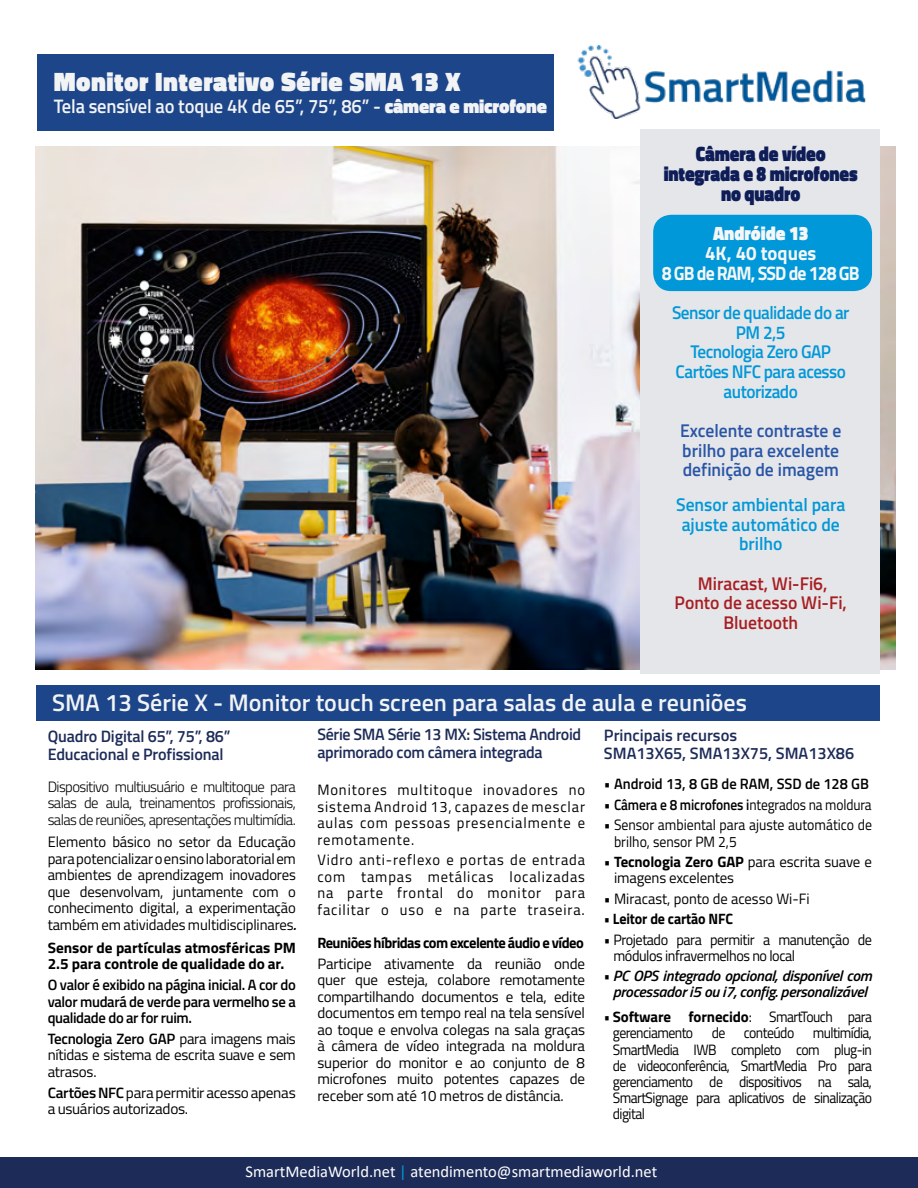
<style>
.page{position:relative;width:918px;height:1188px;background:#fff}
.page>*{position:absolute;margin:0;border:0;box-sizing:border-box;transform-origin:0 0}
.t1{font:900 27px "Titillium Web";letter-spacing:.02em;color:#f1f3f4;scale:.95 1}
.t2{font:600 24px "Titillium Web";color:#f1f3f4}
.t3{font:900 21px/19.6px "Titillium Web";letter-spacing:-.01em;color:#0e1d57;text-align:center;scale:.84 1}
.t4{font:600 19.5px "Titillium Web";letter-spacing:-.01em;color:#f1f3f4;scale:.95 1}
.t5{font:700 19.5px/19.6px "Titillium Web";letter-spacing:-.05em;color:#f5f6f7;text-align:center;scale:.96 1}
.t6{font:900 19.5px "Titillium Web";color:#f5f6f7;scale:.9 1}
.t7{font:600 18.3px/19.6px "Titillium Web";letter-spacing:-.03em;color:#0098d8;text-align:center;scale:.94 1}
.t8{font:600 18.3px/19.6px "Titillium Web";color:#2955a6;text-align:justify;scale:.96 1}
.t9{font:600 18.3px/19.6px "Titillium Web";color:#a71e22;text-align:center;scale:.96 1}
.t10{font:600 18.3px/19.6px "Titillium Web";color:#0098d8;text-align:center;scale:.96 1}
.t11{font:600 16.5px/18px "Titillium Web";letter-spacing:-.01em;color:#1d2b58}
.t12{font:16.5px "Calibri";color:#fff}
.t13{font:15px/16.5px "Titillium Web";letter-spacing:-.01em;color:#000;text-align:justify}
.t14{font:15px/16.2px "Titillium Web";letter-spacing:-.01em;color:#000;text-align:justify;scale:.91 1}
.t15{font:300 15px/16.5px "Titillium Web";letter-spacing:-.04em;color:#000;text-align:justify}
.t16{font:600 15px/16.5px "Titillium Web";letter-spacing:-.025em;color:#000;text-align:justify}
.t17{font:italic 600 15px/16.2px "Titillium Web";letter-spacing:-.02em;color:#000;text-align:center;scale:1.04 1}
.t18{font:15px/16.2px "Titillium Web";letter-spacing:-.03em;color:#000;scale:.94 1}
.t19{font:700 15px/16.5px "Titillium Web";letter-spacing:-.01em;color:#000}
.t20{font:700 15px "Titillium Web";letter-spacing:-.04em;color:#000}
.t21{font:600 15px "Titillium Web";color:#000}
.t22{font:700 15px "Titillium Web";letter-spacing:-.01em;color:#000;scale:.94 1}
.s1{font-weight:900}
.s2{font-weight:400}
.s3{font-weight:600}
.s4{font-weight:700}
.s5{font-weight:400;font-style:normal}
.s6{font-weight:600;font-style:italic}
.s7{color:#0098d8}
</style>
<div class="page">
<div style="left:0;top:1158px;width:918px;height:30px;background:#1d2b58"></div>
<img style="left:577px;top:45px;width:289px;height:73px">
<img style="left:36px;top:146px;width:860px;height:523px">
<div style="left:37px;top:685px;width:843px;height:35px;background:#1d4589"></div>
<div style="left:37px;top:54px;width:517px;height:76px;background:#1d4589"></div>
<div style="left:640px;top:129px;width:240px;height:544px;background:#e5e6e9"></div>
<div style="left:653px;top:215px;width:219px;height:76px;background:#0098d8;border-radius:18px"></div>
<h1 class="t1" style="left:54px;top:62px;width:429px">Monitor Interativo Série SMA 13 X</h1>
<h3 class="t4" style="left:54px;top:92px;width:521px">Tela sensível ao toque 4K de 65”, 75”, 86” - <span class="s1">câmera e microfone</span></h3>
<h3 class="t3" style="left:664px;top:144px;width:232px">Câmera de vídeo integrada e 8 microfones no quadro</h3>
<h3 class="t6" style="left:713px;top:219px;width:108px">Andróide 13</h3>
<h3 class="t5" style="left:662px;top:242px;width:208px">4K, 40 toques<br>8 GB de RAM, SSD de 128 GB</h3>
<p class="t7" style="left:672px;top:302px;width:190px">Sensor de qualidade do ar<br>PM 2,5<br>Tecnologia Zero GAP<br>Cartões NFC para acesso autorizado</p>
<p class="t8" style="left:680px;top:420px;width:170px">Excelente contraste e brilho para excelente definição de imagem</p>
<p class="t10" style="left:676px;top:494px;width:178px">Sensor ambiental para ajuste automático de brilho</p>
<p class="t9" style="left:675px;top:573px;width:181px">Miracast, Wi-Fi6,<br>Ponto de acesso Wi-Fi,<br>Bluetooth</p>
<h2 class="t2" style="left:52px;top:684px;width:697px">SMA 13 Série X - Monitor touch screen para salas de aula e reuniões</h2>
<p class="t11" style="left:604px;top:726px;width:252px">Principais recursos<br>SMA13X65, SMA13X75, SMA13X86</p>
<p class="t21" style="left:604px;top:773px;width:266px"><span class="s2">•</span> Android 13, 8 GB de RAM, SSD de 128 GB</p>
<p class="t13" style="left:604px;top:796px;width:269px">• <span class="s3">Câmera e 8 microfones i</span>ntegrados na moldura</p>
<p class="t13" style="left:614px;top:816px;width:259px;text-indent:-10px">• Sensor ambiental para ajuste automático de brilho, sensor PM 2,5</p>
<p class="t13" style="left:614px;top:853px;width:259px;text-indent:-10px">• <span class="s4">Tecnologia Zero GAP</span> para escrita suave e imagens excelentes</p>
<p class="t13" style="left:604px;top:889px;width:207px">• Miracast, ponto de acesso Wi-Fi</p>
<p class="t22" style="left:604px;top:907px;width:139px"><span class="s2">•</span> Leitor de cartão NFC</p>
<p class="t18" style="left:613px;top:930px;width:277px;text-indent:-9px">• Projetado para permitir a manutenção de módulos infravermelhos no local</p>
<p class="t17" style="left:604px;top:967px;width:259px"><span class="s5">•</span> PC OPS integrado opcional, disponível com processador i5 ou i7, config. personalizável</p>
<p class="t14" style="left:613px;top:1008px;width:286px;text-indent:-9px">• <span class="s4">Software fornecido</span>: SmartTouch para gerenciamento de conteúdo multimídia, SmartMedia IWB completo com plug-in de videoconferência, SmartMedia Pro para gerenciamento de dispositivos na sala, SmartSignage para aplicativos de sinalização digital</p>
<p class="t11" style="left:317px;top:724px;width:265px">Série SMA Série 13 MX: Sistema Android aprimorado com câmera integrada</p>
<p class="t13" style="left:317px;top:781px;width:269px">Monitores multitoque inovadores no sistema Android 13, capazes de mesclar aulas com pessoas presencialmente e remotamente.</p>
<p class="t13" style="left:317px;top:851px;width:269px">Vidro anti-reflexo e portas de entrada com tampas metálicas localizadas na parte frontal do monitor para facilitar o uso e na parte traseira.</p>
<p class="t20" style="left:317px;top:931px;width:268px">Reuniões híbridas com excelente áudio e vídeo</p>
<p class="t13" style="left:317px;top:954px;width:269px">Participe ativamente da reunião onde quer que esteja, colabore remotamente compartilhando documentos e tela, edite documentos em tempo real na tela sensível ao toque e envolva colegas na sala graças à câmera de vídeo integrada na moldura superior do monitor e ao conjunto de 8 microfones muito potentes capazes de receber som até 10 metros de distância.</p>
<p class="t11" style="left:48px;top:726px;width:184px">Quadro Digital 65”, 75”, 86”<br>Educacional e Profissional</p>
<p class="t15" style="left:48px;top:777px;width:250px">Dispositivo multiusuário e multitoque para salas de aula, treinamentos profissionais, salas de reuniões, apresentações multimídia.</p>
<p class="t13" style="left:48px;top:833px;width:250px">Elemento básico no setor da Educação para potencializar o ensino laboratorial em ambientes de aprendizagem inovadores que desenvolvam, juntamente com o conhecimento digital, a experimentação também em atividades multidisciplinares<span class="s6">.</span></p>
<p class="t19" style="left:48px;top:939px;width:250px">Sensor de partículas atmosféricas PM<br>2.5 para controle de qualidade do ar.</p>
<p class="t16" style="left:48px;top:976px;width:250px">O valor é exibido na página inicial. A cor do valor mudará de verde para vermelho se a qualidade do ar for ruim.</p>
<p class="t13" style="left:48px;top:1030px;width:250px"><span class="s3">Tecnologia Zero GAP</span> para imagens mais nítidas e sistema de escrita suave e sem atrasos.</p>
<p class="t13" style="left:48px;top:1083px;width:250px"><span class="s3">Cartões NFC</span> para permitir acesso apenas a usuários autorizados.</p>
<p class="t12" style="left:246px;top:1161px;width:413px">SmartMediaWorld.net <span class="s7">|</span> atendimento@smartmediaworld.net</p>
</div>
